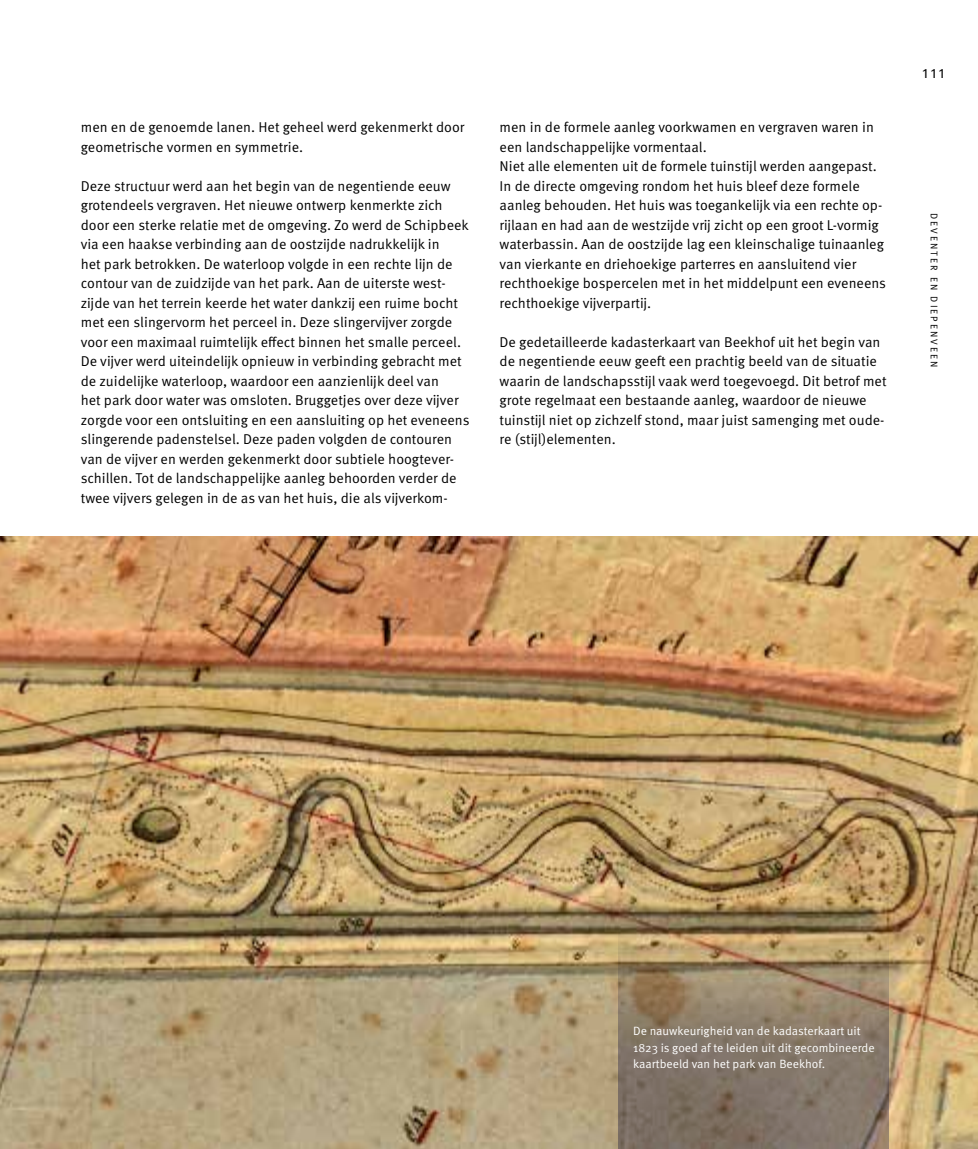
<style>
.page{position:relative;width:978px;height:1149px;background:#fff}
.page>*{position:absolute;margin:0;border:0;box-sizing:border-box;transform-origin:0 0}
.t1{font:14.25px/19.5px "Meta Pro";color:#000}
.t2{font:13.5px "Meta Pro";color:#000}
.t3{font:12px/16.5px "Meta Pro";color:#fff}
.t4{font:9.75px "Meta Pro";letter-spacing:.21em;color:#000}
</style>
<div class="page">
<img style="left:0;top:536px;width:978px;height:612px">
<svg style="left:618px;top:840px;width:271px;height:308px;background:#947f62"></svg>
<p class="t1" style="left:81px;top:118px;width:385px">men en de genoemde lanen. Het geheel werd gekenmerkt door geometrische vormen en symmetrie.</p>
<p class="t1" style="left:81px;top:176px;width:390px">Deze structuur werd aan het begin van de negentiende eeuw grotendeels vergraven. Het nieuwe ontwerp kenmerkte zich door een sterke relatie met de omgeving. Zo werd de Schipbeek via een haakse verbinding aan de oostzijde nadrukkelijk in<br>het park betrokken. De waterloop volgde in een rechte lijn de contour van de zuidzijde van het park. Aan de uiterste west&shy;zijde van het terrein keerde het water dankzij een ruime bocht met een slingervorm het perceel in. Deze slingervijver zorgde voor een maximaal ruimtelijk effect binnen het smalle perceel.<br>De vijver werd uiteindelijk opnieuw in verbinding gebracht met de zuidelijke waterloop, waardoor een aanzienlijk deel van<br>het park door water was omsloten. Bruggetjes over deze vijver zorgde voor een ontsluiting en een aansluiting op het eveneens slingerende padenstelsel. Deze paden volgden de contouren van de vijver en werden gekenmerkt door subtiele hoogtever&shy;schillen. Tot de landschappelijke aanleg behoorden verder de twee vijvers gelegen in de as van het huis, die als vijverkom-</p>
<p class="t1" style="left:500px;top:118px;width:388px">men in de formele aanleg voorkwamen en vergraven waren in een landschappelijke vormentaal.<br>Niet alle elementen uit de formele tuinstijl werden aangepast.<br>In de directe omgeving rondom het huis bleef deze formele aanleg behouden. Het huis was toegankelijk via een rechte op&shy;rijlaan en had aan de westzijde vrij zicht op een groot L-vormig waterbassin. Aan de oostzijde lag een kleinschalige tuinaanleg van vierkante en driehoekige parterres en aansluitend vier rechthoekige bospercelen met in het middelpunt een eveneens rechthoekige vijverpartij.</p>
<p class="t1" style="left:500px;top:332px;width:388px">De gedetailleerde kadasterkaart van Beekhof uit het begin van de negentiende eeuw geeft een prachtig beeld van de situatie waarin de landschapsstijl vaak werd toegevoegd. Dit betrof met grote regelmaat een bestaande aanleg, waardoor de nieuwe tuinstijl niet op zichzelf stond, maar juist samenging met oude&shy;re (stijl)elementen.</p>
<p class="t2" style="left:923px;top:65px;width:23px">111</p>
<p class="t4" style="left:940px;top:213px;width:156px;rotate:90deg">DEVENTER EN DIEPENVEEN</p>
<p class="t3" style="left:633px;top:1022px;width:243px">De nauwkeurigheid van de kadasterkaart uit<br>1823 is goed af te leiden uit dit gecombineerde kaartbeeld van het park van Beekhof.</p>
</div>
